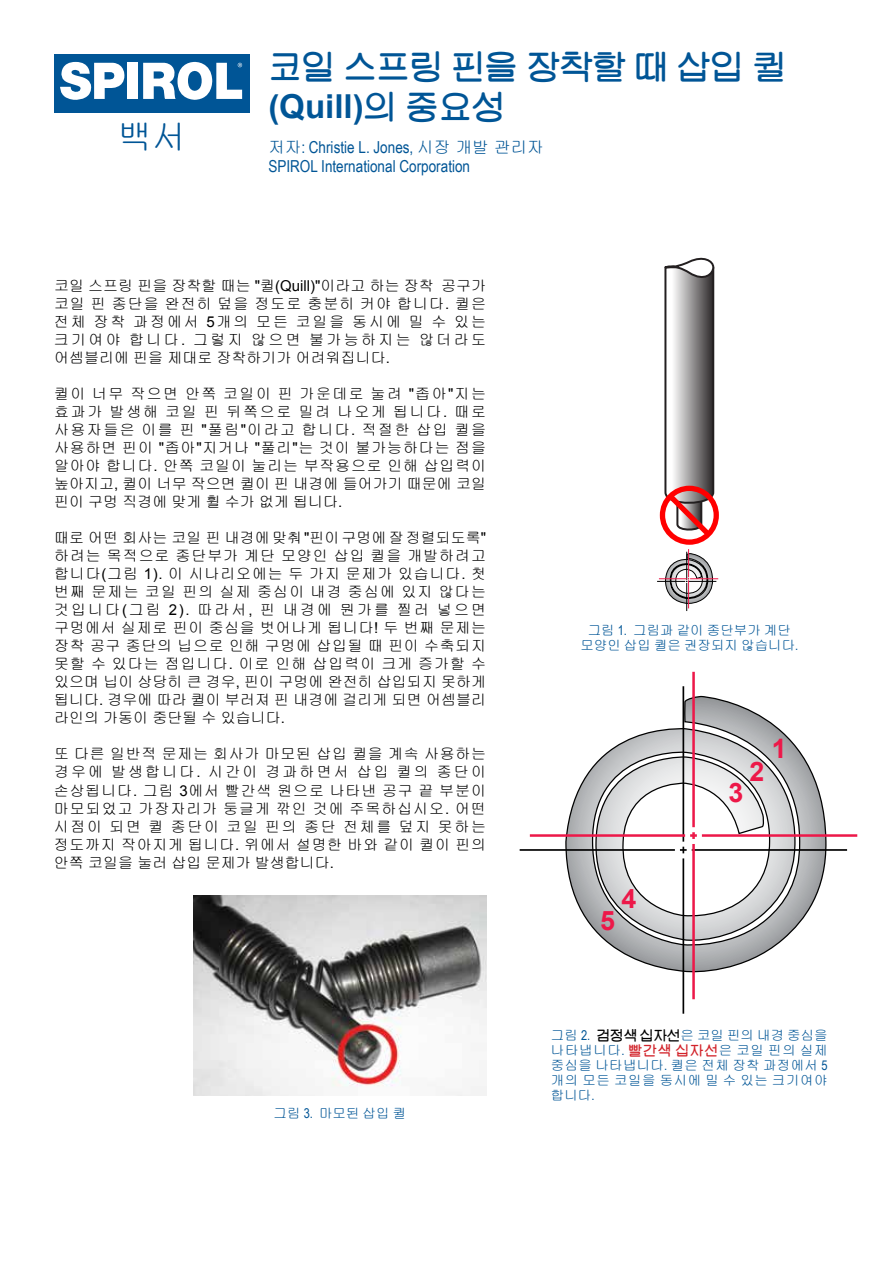
<style>
.page{position:relative;width:893px;height:1263px;background:#fff}
.page>*{position:absolute;margin:0;border:0;box-sizing:border-box;transform-origin:0 0}
.t1{font:34.5px "Gulim";color:#005596}
.t2{font:33px "Tae Gulim";color:#005596}
.t3{font:700 33px "Arial";color:#005596}
.t4{font:700 26.85px "Arial";color:#ed1849}
.t5{font:16.5px/19.8px "Arial Narrow";color:#005596}
.t6{font:15px/18px "Gulim";color:#000;text-align:justify}
.t7{font:13.5px/15px "Gulim";color:#005596;text-align:justify}
.s1{font-family:"Tae Gulim";font-weight:400}
.s2{font-family:"Gulim"}
.s3{font-family:"Arial"}
.s4{font-family:"Arial Narrow"}
.s5{font-family:"Tae Gulim";color:#000}
.s6{font-family:"Tae Gulim";color:#d2232a}
</style>
<div class="page">
<div style="left:54px;top:54px;width:195px;height:58px;background:#005596"></div>
<div style="left:128px;top:63px;width:10px;height:36px;background:#fff"></div>
<svg style="left:60px;top:62px;width:65px;height:38px"></svg>
<svg style="left:143px;top:61px;width:99px;height:39px"></svg>
<svg style="left:520px;top:672px;width:337px;height:342px"></svg>
<div style="left:660px;top:486px;width:59px;height:59px;border:5px solid #f00;border-radius:50%"></div>
<svg style="left:663px;top:257px;width:53px;height:285px"></svg>
<svg style="left:657px;top:549px;width:61px;height:62px"></svg>
<img style="left:194px;top:896px;width:292px;height:199px">
<h1 class="t1" style="left:117px;top:119px;width:70px">백서</h1>
<h2 class="t2" style="left:268px;top:49px;width:519px">코일 스프링 핀을 장착할 때 삽입 퀼</h2>
<h2 class="t3" style="left:268px;top:84px;width:238px">(Quill)<span class="s1">의 중요성</span></h2>
<p class="t5" style="left:268px;top:136px;width:277px"><span class="s2">저자</span>: Christie L. Jones, <span class="s2">시장 개발 관리자<br></span>SPIROL International Corporation</p>
<p class="t6" style="left:54px;top:277px;width:434px">코일 스프링 핀을 장착할 때는 <span class="s3">"</span>퀼<span class="s3">(Quill)"</span>이라고 하는 장착 공구가 코일 핀 종단을 완전히 덮을 정도로 충분히 커야 합니다<span class="s3">.</span> 퀼은 전체 장착 과정에서 <span class="s3">5</span>개의 모든 코일을 동시에 밀 수 있는 크기여야 합니다<span class="s3">.</span> 그렇지 않으면 불가능하지는 않더라도 어셈블리에 핀을 제대로 장착하기가 어려워집니다<span class="s3">.</span></p>
<p class="t6" style="left:54px;top:385px;width:434px">퀼이 너무 작으면 안쪽 코일이 핀 가운데로 눌려 <span class="s3">"</span>좁아<span class="s3">"</span>지는 효과가 발생해 코일 핀 뒤쪽으로 밀려 나오게 됩니다<span class="s3">.</span> 때로 사용자들은 이를 핀 <span class="s3">"</span>풀림<span class="s3">"</span>이라고 합니다<span class="s3">.</span> 적절한 삽입 퀼을 사용하면 핀이 <span class="s3">"</span>좁아<span class="s3">"</span>지거나 <span class="s3">"</span>풀리<span class="s3">"</span>는 것이 불가능하다는 점을 알아야 합니다<span class="s3">.</span> 안쪽 코일이 눌리는 부작용으로 인해 삽입력이 높아지고<span class="s3">,</span> 퀼이 너무 작으면 퀼이 핀 내경에 들어가기 때문에 코일 핀이 구멍 직경에 맞게 휠 수가 없게 됩니다<span class="s3">.</span></p>
<p class="t6" style="left:54px;top:529px;width:434px">때로 어떤 회사는 코일 핀 내경에맞춰 <span class="s3">"</span>핀이구멍에잘정렬되도록<span class="s3">" </span>하려는 목적으로 종단부가 계단 모양인 삽입 퀼을 개발하려고 합니다<span class="s3">(</span>그림 <span class="s3">1).</span> 이 시나리오에는 두 가지 문제가 있습니다<span class="s3">.</span> 첫 번째 문제는 코일 핀의 실제 중심이 내경 중심에 있지 않다는 것입니다<span class="s3">(</span>그림 <span class="s3">2).</span> 따라서<span class="s3">,</span> 핀 내경에 뭔가를 찔러 넣으면 구멍에서 실제로 핀이 중심을 벗어나게 됩니다<span class="s3">!</span> 두 번째 문제는 장착 공구 종단의 닙으로 인해 구멍에 삽입될 때 핀이 수축되지 못할 수 있다는 점입니다<span class="s3">.</span> 이로 인해 삽입력이 크게 증가할 수 있으며 닙이 상당히 큰 경우<span class="s3">,</span> 핀이 구멍에 완전히 삽입되지 못하게 됩니다<span class="s3">.</span> 경우에 따라 퀼이 부러져 핀 내경에 걸리게 되면 어셈블리 라인의 가동이 중단될 수 있습니다<span class="s3">.</span></p>
<p class="t6" style="left:54px;top:745px;width:434px">또 다른 일반적 문제는 회사가 마모된 삽입 퀼을 계속 사용하는 경우에 발생합니다<span class="s3">.</span> 시간이 경과하면서 삽입 퀼의 종단이 손상됩니다<span class="s3">.</span> 그림 <span class="s3">3</span>에서 빨간색 원으로 나타낸 공구 끝 부분이 마모되었고 가장자리가 둥글게 깎인 것에 주목하십시오<span class="s3">.</span> 어떤 시점이 되면 퀼 종단이 코일 핀의 종단 전체를 덮지 못하는 정도까지 작아지게 됩니다<span class="s3">.</span> 위에서 설명한 바와 같이 퀼이 핀의 안쪽 코일을 눌러 삽입 문제가 발생합니다<span class="s3">.</span></p>
<p class="t7" style="left:274px;top:1106px;width:134px">그림 <span class="s4">3.</span> 마모된 삽입 퀼</p>
<p class="t7" style="left:580px;top:623px;width:219px;text-align:center">그림 <span class="s4">1.</span> 그림과 같이 종단부가 계단 모양인 삽입 퀼은 권장되지 않습니다<span class="s4">.</span></p>
<h3 class="t4" style="left:621px;top:881px;width:16px">4</h3>
<h3 class="t4" style="left:600px;top:902px;width:16px">5</h3>
<h3 class="t4" style="left:749px;top:754px;width:16px">2</h3>
<h3 class="t4" style="left:728px;top:775px;width:16px">3</h3>
<h3 class="t4" style="left:772px;top:731px;width:16px">1</h3>
<p class="t7" style="left:551px;top:1028px;width:278px">그림 <span class="s4">2.</span> <span class="s5">검정색 십자선</span>은 코일 핀의 내경 중심을 나타냅니다<span class="s4">.</span> <span class="s6">빨간색 십자선</span>은 코일 핀의 실제 중심을 나타냅니다<span class="s4">.</span> 퀼은 전체 장착 과정에서 <span class="s4">5 </span>개의 모든 코일을 동시에 밀 수 있는 크기여야 합니다<span class="s4">.</span></p>
</div>
